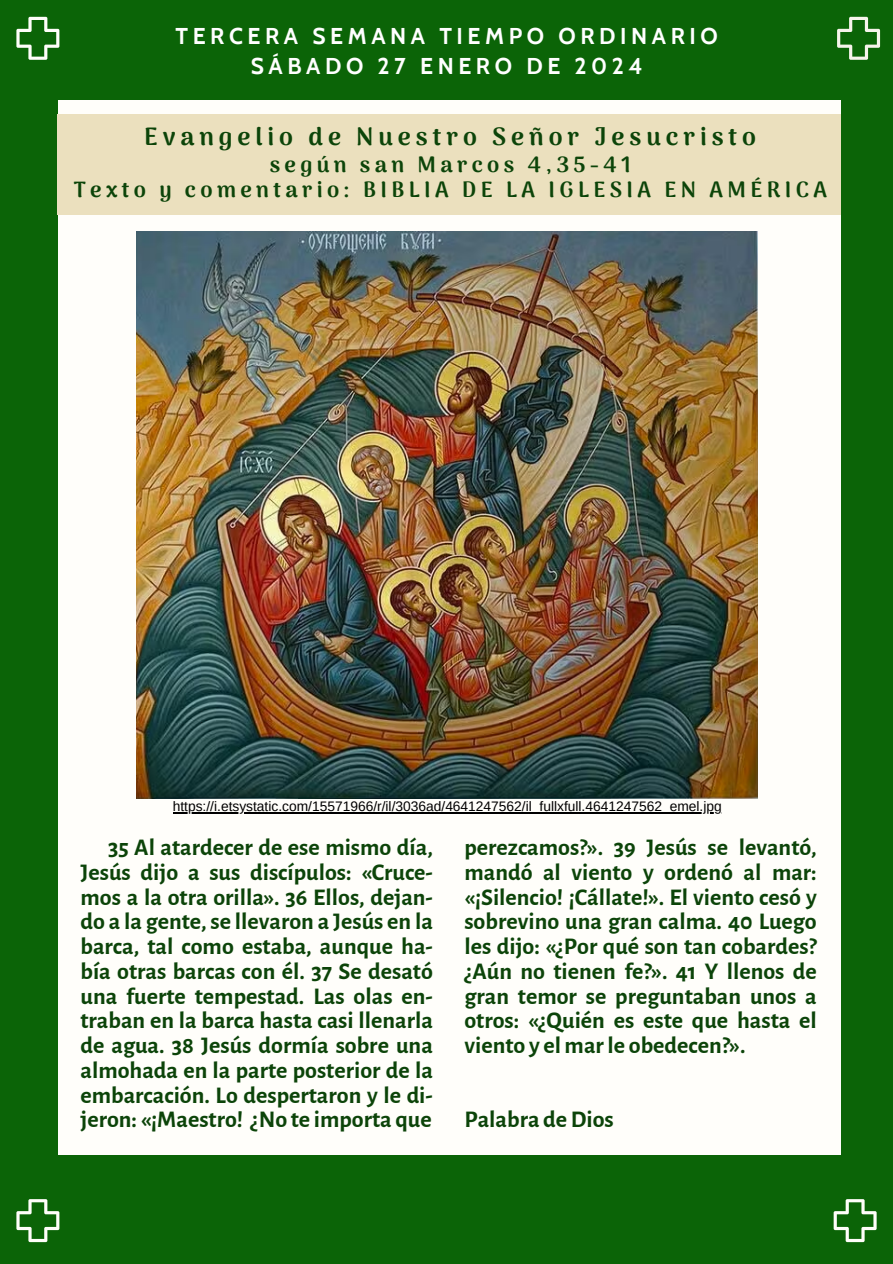
<style>
.page{position:relative;width:893px;height:1264px;background:#fff}
.page>*{position:absolute;margin:0;border:0;box-sizing:border-box;transform-origin:0 0}
.t1{font:900 24.75px "Arima Madurai";letter-spacing:.2em;color:#0c4409}
.t2{font:700 24px/24.8px "Alegreya Sans";color:#0c4409;text-align:justify}
.t3{font:700 22.8px/30.3px "Cabin";letter-spacing:.2em;color:#fff;text-align:center}
.t4{font:900 21.75px/24.8px "Arima Madurai";letter-spacing:.2em;color:#0c4409;text-align:center}
.t5{font:13.8px "Arimo";color:#000}
</style>
<div class="page">
<div style="left:0;top:0;width:892px;height:1263px;background:#0b6407"></div>
<div style="left:58px;top:100px;width:782px;height:1055px;background:#fffefa"></div>
<div style="left:57px;top:114px;width:783px;height:101px;background:#ebe0be"></div>
<svg style="left:16px;top:17px;width:43px;height:43px"></svg>
<svg style="left:833px;top:1199px;width:43px;height:43px"></svg>
<svg style="left:16px;top:1199px;width:43px;height:43px"></svg>
<svg style="left:837px;top:17px;width:43px;height:43px"></svg>
<img style="left:136px;top:231px;width:621px;height:567px">
<hr style="left:173px;top:812px;width:548px;height:1px;background:#000">
<p class="t3" style="left:175px;top:20px;width:543px">TERCERA SEMANA TIEMPO ORDINARIO<br>SÁBADO 27 ENERO DE 2024</p>
<h1 class="t1" style="left:144px;top:122px;width:613px">Evangelio de Nuestro Señor Jesucristo</h1>
<h1 class="t4" style="left:74px;top:152px;width:754px">según san Marcos 4,35-41<br>Texto y comentario: BIBLIA DE LA IGLESIA EN AMÉRICA</h1>
<p class="t5" style="left:173px;top:798px;width:550px">https://i.etsystatic.com/15571966/r/il/3036ad/4641247562/il_fullxfull.4641247562_emel.jpg</p>
<h2 class="t2" style="left:464px;top:835px;width:354px">perezcamos?». 39 Jesús se levantó, mandó al viento y ordenó al mar: «¡Silencio! ¡Cállate!». El viento cesó y sobrevino una gran calma. 40 Luego les dijo: «¿Por qué son tan cobardes? ¿Aún no tienen fe?». 41 Y llenos de gran temor se preguntaban unos a otros: «¿Quién es este que hasta el viento y el marle obedecen?».</h2>
<p class="t2" style="left:80px;top:835px;width:354px;text-indent:28px">35 Al atardecer de ese mismo día, Jesús dijo a sus discípulos: «Cruce&shy;mos a la otra orilla». 36 Ellos, dejan&shy;do a la gente, se llevaron a Jesús en la barca, tal como estaba, aunque ha&shy;bía otras barcas con él. 37 Se desató una fuerte tempestad. Las olas en&shy;traban en la barca hasta casi llenarla de agua. 38 Jesús dormía sobre una almohada en la parte posterior de la embarcación. Lo despertaron y le di&shy;jeron: «¡Maestro! ¿No te importa que</p>
<h2 class="t2" style="left:464px;top:1107px;width:151px">Palabra deDios</h2>
</div>
